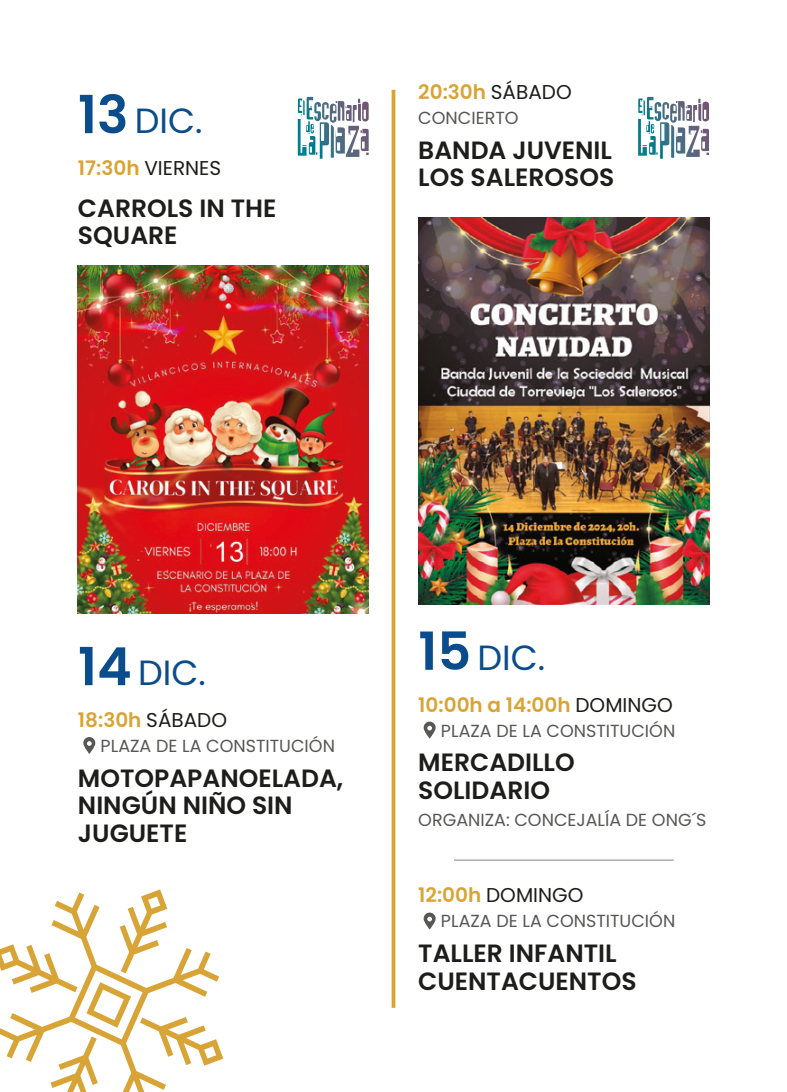
<style>
.page{position:relative;width:787px;height:1092px;background:#fff}
.page>*{position:absolute;margin:0;border:0;box-sizing:border-box;transform-origin:0 0}
.t1{font:35px "Poppins";color:#0b4c8c}
.t2{font:600 25px/27.5px "Poppins";color:#1d1d1b}
.t3{font:600 20px "Poppins";color:#d8a436}
.t4{font:20px "Poppins";color:#1d1d1b}
.t5{font:17.5px "Poppins";color:#575756}
.s1{font-weight:600;font-size:52.5px}
.s2{font-weight:600;color:#d8a436}
.s3{font-weight:400;color:#1d1d1b}
</style>
<div class="page">
<svg style="left:83px;top:737px;width:12px;height:17px"></svg>
<img style="left:418px;top:217px;width:291px;height:387px">
<svg style="left:423px;top:721px;width:12px;height:17px"></svg>
<hr style="left:454px;top:859px;width:219px;height:1px;background:#9d9d9d">
<svg style="left:423px;top:912px;width:12px;height:17px"></svg>
<svg style="left:298px;top:97px;width:71px;height:26px"></svg>
<svg style="left:638px;top:97px;width:71px;height:26px"></svg>
<svg style="left:391px;top:90px;width:4px;height:917px;background:#deb255"></svg>
<img style="left:78px;top:266px;width:291px;height:347px">
<svg style="left:153px;top:889px;width:8px;height:3px"></svg>
<svg style="left:0;top:892px;width:219px;height:199px"></svg>
<svg style="left:50px;top:1036px;width:48px;height:55px"></svg>
<svg style="left:140px;top:1016px;width:83px;height:49px"></svg>
<svg style="left:0;top:944px;width:77px;height:48px"></svg>
<svg style="left:86px;top:982px;width:45px;height:45px"></svg>
<p class="t1" style="left:78px;top:101px;width:126px"><span class="s1">13</span> DIC.</p>
<p class="t4" style="left:78px;top:156px;width:145px"><span class="s2">17:30h</span> VIERNES</p>
<p class="t2" style="left:78px;top:194px;width:200px">CARROLS IN THE<br>SQUARE</p>
<p class="t3" style="left:418px;top:80px;width:155px">20:30h <span class="s3">SÁBADO</span></p>
<p class="t5" style="left:418px;top:108px;width:102px">CONCIERTO</p>
<p class="t2" style="left:418px;top:136px;width:195px">BANDA JUVENIL</p>
<p class="t2" style="left:418px;top:164px;width:197px">LOS SALEROSOS</p>
<p class="t1" style="left:78px;top:652px;width:129px"><span class="s1">14</span> DIC.</p>
<p class="t3" style="left:78px;top:708px;width:151px">18:30h <span class="s3">SÁBADO</span></p>
<p class="t5" style="left:101px;top:735px;width:236px">PLAZA DE LA CONSTITUCIÓN</p>
<p class="t2" style="left:78px;top:764px;width:267px">MOTOPAPANOELADA,<br>NINGÚN NIÑO SIN<br>JUGUETE</p>
<p class="t1" style="left:418px;top:637px;width:128px"><span class="s1">15</span> DIC.</p>
<p class="t3" style="left:418px;top:692px;width:256px">10:00h a 14:00h <span class="s3">DOMINGO</span></p>
<p class="t5" style="left:441px;top:720px;width:236px">PLAZA DE LA CONSTITUCIÓN</p>
<p class="t2" style="left:418px;top:748px;width:158px">MERCADILLO<br>SOLIDARIO</p>
<p class="t5" style="left:418px;top:809px;width:289px">ORGANIZA: CONCEJALÍA DE ONG´S</p>
<p class="t4" style="left:418px;top:883px;width:167px"><span class="s2">12:00h</span> DOMINGO</p>
<p class="t5" style="left:441px;top:911px;width:236px">PLAZA DE LA CONSTITUCIÓN</p>
<p class="t2" style="left:418px;top:939px;width:220px">TALLER INFANTIL<br>CUENTACUENTOS</p>
</div>
